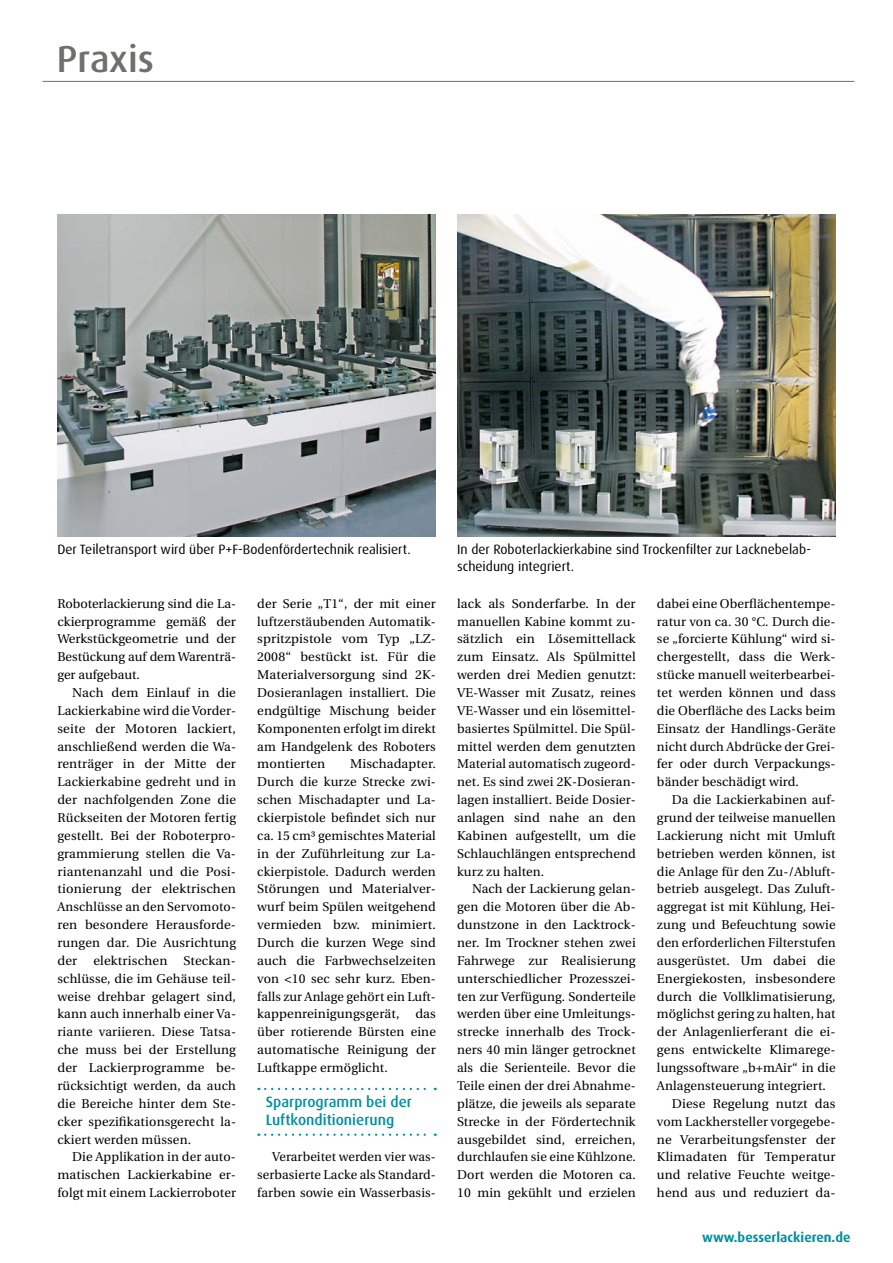
<style>
.page{position:relative;width:893px;height:1263px;background:#fff}
.page>*{position:absolute;margin:0;border:0;box-sizing:border-box;transform-origin:0 0}
.t1{font:500 37.5px "Dax OT";color:#6f6f6e}
.t2{font:500 15px/18px "Dax OT";color:#00909f}
.t3{font:13.5px/17.1px "Dax OT";color:#000}
.t4{font:700 13.5px "Dax";color:#00909f}
.t5{font:12.75px/17.9px "Utopia";letter-spacing:.01em;color:#000;text-align:justify}
</style>
<div class="page">
<hr style="left:43px;top:81px;width:811px;height:1px;background:#6f6f6e">
<svg style="left:265px;top:1088px;width:171px;height:2px"></svg>
<svg style="left:265px;top:1133px;width:171px;height:3px"></svg>
<img style="left:57px;top:215px;width:379px;height:322px">
<img style="left:457px;top:215px;width:379px;height:322px">
<h1 class="t1" style="left:57px;top:35px;width:99px">Praxis</h1>
<p class="t3" style="left:57px;top:541px;width:355px">Der Teiletransport wird über P+F-Bodenfördertechnik realisiert.</p>
<p class="t3" style="left:457px;top:541px;width:355px">In der Roboterlackierkabine sind Trockenfilter zur Lacknebelab&shy;scheidung integriert.</p>
<p class="t5" style="left:57px;top:595px;width:180px">Roboterlackierung sind die La&shy;ckierprogramme gemäß der Werkstückgeometrie und der Bestückung auf dem Warenträ&shy;ger aufgebaut.</p>
<p class="t5" style="left:57px;top:684px;width:180px;text-indent:15px">Nach dem Einlauf in die Lackierkabine wird die Vorder&shy;seite der Motoren lackiert, anschließend werden die Wa&shy;renträger in der Mitte der Lackierkabine gedreht und in der nachfolgenden Zone die Rückseiten der Motoren fertig gestellt. Bei der Roboterpro&shy;grammierung stellen die Va&shy;riantenanzahl und die Posi&shy;tionierung der elektrischen Anschlüsse an den Servomoto&shy;ren besondere Herausforde&shy;rungen dar. Die Ausrichtung der</p>
<p class="t5" style="left:57px;top:952px;width:180px;text-indent:126px">Steckan&shy;schlüsse, die im Gehäuse teil&shy;weise drehbar gelagert sind, kann auch innerhalb einer Va&shy;riante variieren. Diese Tatsa&shy;che muss bei der Erstellung der Lackierprogramme be&shy;rücksichtigt werden, da auch die Bereiche hinter dem Ste&shy;cker spezifikationsgerecht la&shy;ckiert werden müssen.</p>
<p class="t5" style="left:57px;top:1148px;width:180px;text-indent:15px">Die Applikation in der auto&shy;matischen Lackierkabine er&shy;folgt mit einem Lackierroboter</p>
<p class="t5" style="left:93px;top:952px;width:76px">elektrischen</p>
<p class="t5" style="left:257px;top:595px;width:180px;text-align:left">der Serie „T1“, der mit einer luftzerstäubenden Automatik&shy;spritzpistole vom Typ „LZ-<br>2008“ bestückt ist. Für die<br>Materialversorgung sind 2K-<br>Dosieranlagen installiert. Die endgültige Mischung beider<br>Komponenten erfolgt im direkt am Handgelenk des Roboters montierten</p>
<p class="t5" style="left:257px;top:755px;width:180px;text-indent:93px">Mischadapter.<br>Durch die kurze Strecke zwi&shy;schen Mischadapter und La&shy;ckierpistole befindet sich nur ca. 15 cm³ gemischtes Material in der Zuführleitung zur La&shy;ckierpistole. Dadurch werden Störungen und Materialver&shy;wurf beim Spülen weitgehend vermieden bzw. minimiert.<br>Durch die kurzen Wege sind auch die Farbwechselzeiten von &lt;10 sec sehr kurz. Eben&shy;falls zur Anlage gehört ein Luft&shy;kappenreinigungsgerät, das über rotierende Bürsten eine automatische Reinigung der Luftkappe ermöglicht.</p>
<p class="t2" style="left:266px;top:1093px;width:148px">Sparprogramm bei der<br>Luftkonditionierung</p>
<p class="t5" style="left:257px;top:1148px;width:180px;text-indent:15px">Verarbeitet werden vier was&shy;serbasierte Lacke als Standard&shy;farben sowie ein Wasserbasis-</p>
<p class="t5" style="left:457px;top:595px;width:180px">lack als Sonderfarbe. In der manuellen Kabine kommt zu&shy;sätzlich ein Lösemittellack zum Einsatz. Als Spülmittel werden drei Medien genutzt:<br>VE-Wasser mit Zusatz, reines VE-Wasser und ein lösemittel&shy;basiertes Spülmittel. Die Spül&shy;mittel werden dem genutzten Material automatisch zugeord&shy;net. Es sind zwei 2K-Dosieran&shy;lagen installiert. Beide Dosier&shy;anlagen sind nahe an den Kabinen aufgestellt, um die Schlauchlängen entsprechend kurz zu halten.</p>
<p class="t5" style="left:457px;top:880px;width:180px;text-indent:15px">Nach der Lackierung gelan&shy;gen die Motoren über die Ab&shy;dunstzone in den Lacktrock&shy;ner. Im Trockner stehen zwei Fahrwege zur Realisierung unterschiedlicher Prozesszei&shy;ten zur Verfügung. Sonderteile werden über eine Umleitungs&shy;strecke innerhalb des Trock&shy;ners 40 min länger getrocknet als die Serienteile. Bevor die Teile einen der drei Abnahme&shy;plätze, die jeweils als separate Strecke in der Fördertechnik ausgebildet sind, erreichen, durchlaufen sie eine Kühlzone.<br>Dort werden die Motoren ca.<br>10 min gekühlt und erzielen</p>
<p class="t5" style="left:657px;top:595px;width:180px;text-align:left">dabei eine Oberflächentempe&shy;ratur von ca. 30 °C. Durch die&shy;se „forcierte Kühlung“ wird si&shy;chergestellt, dass die Werk-- stücke manuell weiterbearbei&shy;tet werden können und dass die Oberfläche des Lacks beim<br>Einsatz der Handlings-Geräte nicht durch Abdrücke der Grei&shy;fer oder durch Verpackungs&shy;bänder beschädigt wird.</p>
<p class="t5" style="left:672px;top:791px;width:165px">Da die Lackierkabinen auf-</p>
<p class="t5" style="left:657px;top:809px;width:180px">grund der teilweise manuellen</p>
<p class="t5" style="left:657px;top:827px;width:180px">Lackierung nicht mit Umluft</p>
<p class="t5" style="left:657px;top:845px;width:180px">betrieben werden können, ist</p>
<p class="t5" style="left:657px;top:862px;width:180px">die Anlage für den Zu-/Abluft-</p>
<p class="t5" style="left:657px;top:880px;width:180px">betrieb ausgelegt. Das Zuluft-</p>
<p class="t5" style="left:657px;top:898px;width:180px">aggregat ist mit Kühlung, Hei-</p>
<p class="t5" style="left:657px;top:916px;width:180px">zung und Befeuchtung sowie</p>
<p class="t5" style="left:657px;top:934px;width:180px">den erforderlichen Filterstufen</p>
<p class="t5" style="left:657px;top:952px;width:180px">ausgerüstet. Um dabei die</p>
<p class="t5" style="left:657px;top:970px;width:180px">Energiekosten, insbesondere</p>
<p class="t5" style="left:657px;top:987px;width:180px">durch die Vollklimatisierung,</p>
<p class="t5" style="left:657px;top:1005px;width:180px">möglichst gering zu halten, hat</p>
<p class="t5" style="left:657px;top:1023px;width:180px">der Anlagenlierferant die ei-</p>
<p class="t5" style="left:657px;top:1041px;width:180px">gens entwickelte Klimarege-</p>
<p class="t5" style="left:657px;top:1059px;width:180px">lungssoftware „b+mAir“ in die</p>
<p class="t5" style="left:657px;top:1077px;width:171px">Anlagensteuerung integriert.</p>
<p class="t5" style="left:672px;top:1095px;width:165px">Diese Regelung nutzt das</p>
<p class="t5" style="left:657px;top:1112px;width:180px">vom Lackhersteller vorgegebe-</p>
<p class="t5" style="left:657px;top:1130px;width:180px">ne Verarbeitungsfenster der</p>
<p class="t5" style="left:657px;top:1148px;width:180px">Klimadaten für Temperatur</p>
<p class="t5" style="left:657px;top:1166px;width:180px">und relative Feuchte weitge-</p>
<p class="t5" style="left:657px;top:1184px;width:180px">hend aus und reduziert da-</p>
<p class="t4" style="left:702px;top:1229px;width:150px">www.besserlackieren.de</p>
</div>
